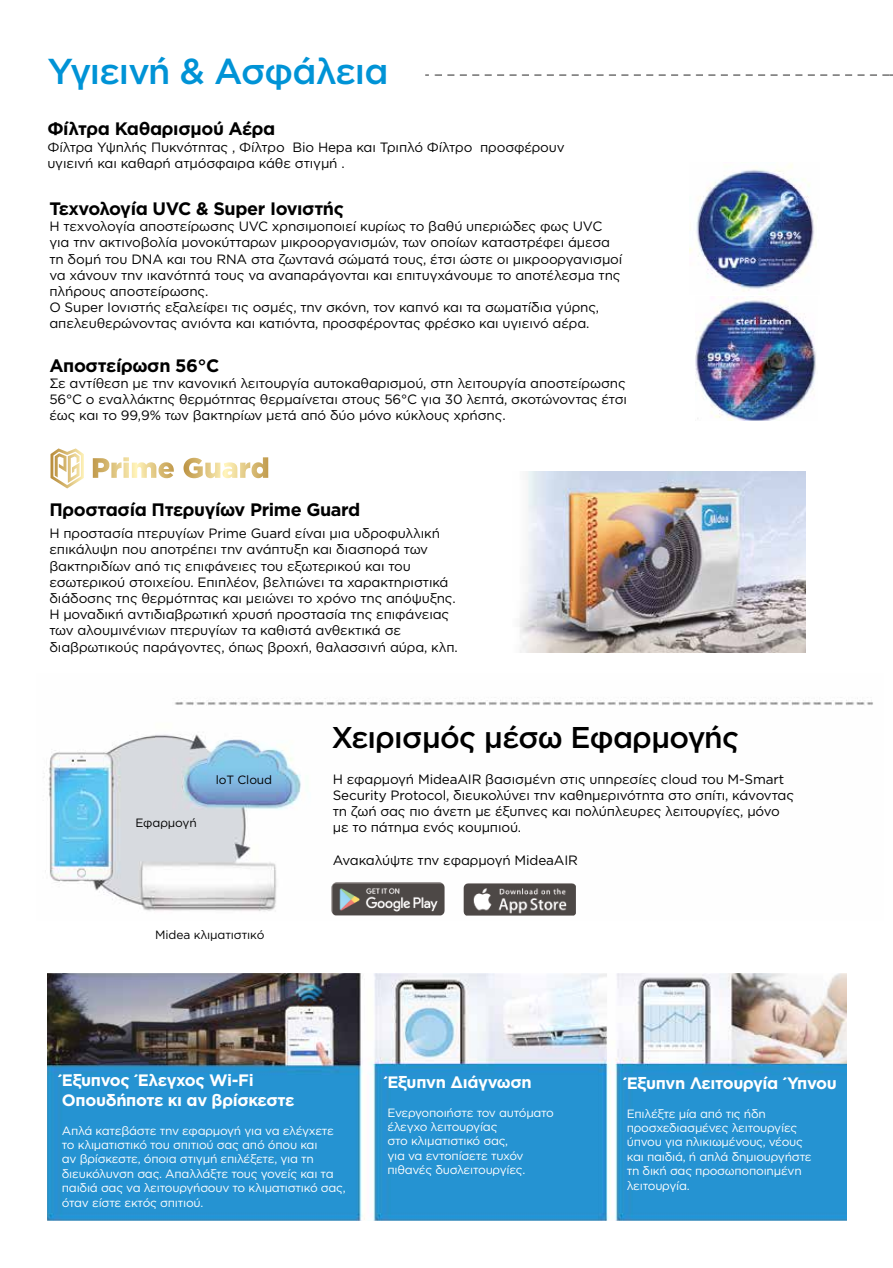
<style>
.page{position:relative;width:893px;height:1268px;background:#fff}
.page>*{position:absolute;margin:0;border:0;box-sizing:border-box;transform-origin:0 0}
.t1{font:500 36px "Gotham Greek";letter-spacing:-.035em;color:#0093d6}
.t2{font:500 30px "Gotham Greek";letter-spacing:-.02em;color:#000}
.t3{font:700 18px "Gotham Greek";letter-spacing:-.02em;color:#000}
.t4{font:700 16.5px/19.5px "Gotham Greek";letter-spacing:-.02em;color:#fff}
.t5{font:13.5px/16.2px "Gotham Greek";letter-spacing:-.01em;color:#000}
.t6{font:12px/14.4px "Gotham Greek";letter-spacing:-.02em;color:#fff}
.t7{font:12px "Gotham Greek";letter-spacing:-.01em;color:#000}
</style>
<div class="page">
<img style="left:43px;top:698px;width:830px;height:218px">
<img style="left:47px;top:973px;width:799px;height:246px">
<svg style="left:425px;top:74px;width:468px;height:2px"></svg>
<img style="left:331px;top:882px;width:114px;height:33px">
<img style="left:690px;top:164px;width:126px;height:128px">
<img style="left:695px;top:299px;width:121px;height:121px">
<svg style="left:51px;top:448px;width:33px;height:40px"></svg>
<svg style="left:93px;top:457px;width:175px;height:21px"></svg>
<img style="left:519px;top:471px;width:286px;height:181px">
<h1 class="t1" style="left:47px;top:50px;width:343px">Υγιεινή &amp; Ασφάλεια</h1>
<h3 class="t3" style="left:47px;top:118px;width:229px">Φίλτρα Καθαρισμού Αέρα</h3>
<p class="t5" style="left:47px;top:139px;width:519px">Φίλτρα Υψηλής Πυκνότητας , Φίλτρο Bio Hepa και Τριπλό Φίλτρο προσφέρουν υγιεινή και καθαρή ατμόσφαιρα κάθε στιγμή .</p>
<h3 class="t3" style="left:49px;top:198px;width:296px">Τεχνολογία UVC &amp; Super Ιονιστής</h3>
<p class="t5" style="left:49px;top:218px;width:574px">Η τεχνολογία αποστείρωσης UVC χρησιμοποιεί κυρίως το βαθύ υπεριώδες φως UVC για την ακτινοβολία μονοκύτταρων μικροοργανισμών, των οποίων καταστρέφει άμεσα τη δομή του DNA και του RNA στα ζωντανά σώματά τους, έτσι ώστε οι μικροοργανισμοί να χάνουν την ικανότητά τους να αναπαράγονται και επιτυγχάνουμε το αποτέλεσμα της πλήρους αποστείρωσης.<br>Ο Super Ιονιστής εξαλείφει τις οσμές, την σκόνη, τον καπνό και τα σωματίδια γύρης, απελευθερώνοντας ανιόντα και κατιόντα, προσφέροντας φρέσκο και υγιεινό αέρα.</p>
<h3 class="t3" style="left:49px;top:355px;width:172px">Αποστείρωση 56°C</h3>
<p class="t5" style="left:49px;top:374px;width:579px;text-align:justify">Σε αντίθεση με την κανονική λειτουργία αυτοκαθαρισμού, στη λειτουργία αποστείρωσης 56°C ο εναλλάκτης θερμότητας θερμαίνεται στους 56°C για 30 λεπτά, σκοτώνοντας έτσι έως και το 99,9% των βακτηρίων μετά από δύο μόνο κύκλους χρήσης.</p>
<h3 class="t3" style="left:49px;top:499px;width:312px">Προστασία Πτερυγίων Prime Guard</h3>
<p class="t5" style="left:49px;top:525px;width:410px">Η προστασία πτερυγίων Prime Guard είναι μια υδροφυλλική επικάλυψη που αποτρέπει την ανάπτυξη και διασπορά των βακτηριδίων από τις επιφάνειες του εξωτερικού και του εσωτερικού στοιχείου. Επιπλέον, βελτιώνει τα χαρακτηριστικά διάδοσης της θερμότητας και μειώνει το χρόνο της απόψυξης.<br>Η μοναδική αντιδιαβρωτική χρυσή προστασία της επιφάνειας των αλουμινένιων πτερυγίων τα καθιστά ανθεκτικά σε διαβρωτικούς παράγοντες, όπως βροχή, θαλασσινή αύρα, κλπ.</p>
<p class="t7" style="left:135px;top:815px;width:63px">Εφαρμογή</p>
<p class="t7" style="left:216px;top:773px;width:58px">loT Cloud</p>
<p class="t7" style="left:155px;top:928px;width:111px">Midea κλιματιστικό</p>
<h2 class="t2" style="left:331px;top:720px;width:409px">Χειρισμός μέσω Εφαρμογής</h2>
<p class="t5" style="left:333px;top:770px;width:463px">Η εφαρμογή MideaAIR βασισμένη στις υπηρεσίες cloud του M-Smart Security Protocol, διευκολύνει την καθημερινότητα στο σπίτι, κάνοντας τη ζωή σας πιο άνετη με έξυπνες και πολύπλευρες λειτουργίες, μόνο με το πάτημα ενός κουμπιού.</p>
<p class="t5" style="left:333px;top:851px;width:247px">Ανακαλύψτε την εφαρμογή MideaAIR</p>
<p class="t4" style="left:62px;top:1069px;width:234px">Έξυπνος Έλεγχος Wi-Fi<br>Οπουδήποτε κι αν βρίσκεστε</p>
<p class="t6" style="left:62px;top:1122px;width:285px">Απλά κατεβάστε την εφαρμογή για να ελέγχετε το κλιματιστικό του σπιτιού σας από όπου και<br>αν βρίσκεστε, όποια στιγμή επιλέξετε, για τη διευκόλυνση σας. Απαλλάξτε τους γονείς και τα παιδιά σας να λειτουργήσουν το κλιματιστικό σας, όταν είστε εκτός σπιτιού.</p>
<p class="t4" style="left:387px;top:1071px;width:146px">Έξυπνη Διάγνωση</p>
<p class="t6" style="left:387px;top:1104px;width:168px">Ενεργοποιήστε τον αυτόματο έλεγχο λειτουργίας<br>στο κλιματιστικό σας,<br>για να εντοπίσετε τυχόν πιθανές δυσλειτουργίες.</p>
<p class="t4" style="left:627px;top:1072px;width:212px">Έξυπνη Λειτουργία Ύπνου</p>
<p class="t6" style="left:627px;top:1105px;width:187px">Επιλέξτε μία από τις ήδη προσχεδιασμένες λειτουργίες ύπνου για ηλικιωμένους, νέους και παιδιά, ή απλά δημιουργήστε τη δική σας προσωποποιημένη λειτουργία.</p>
</div>
